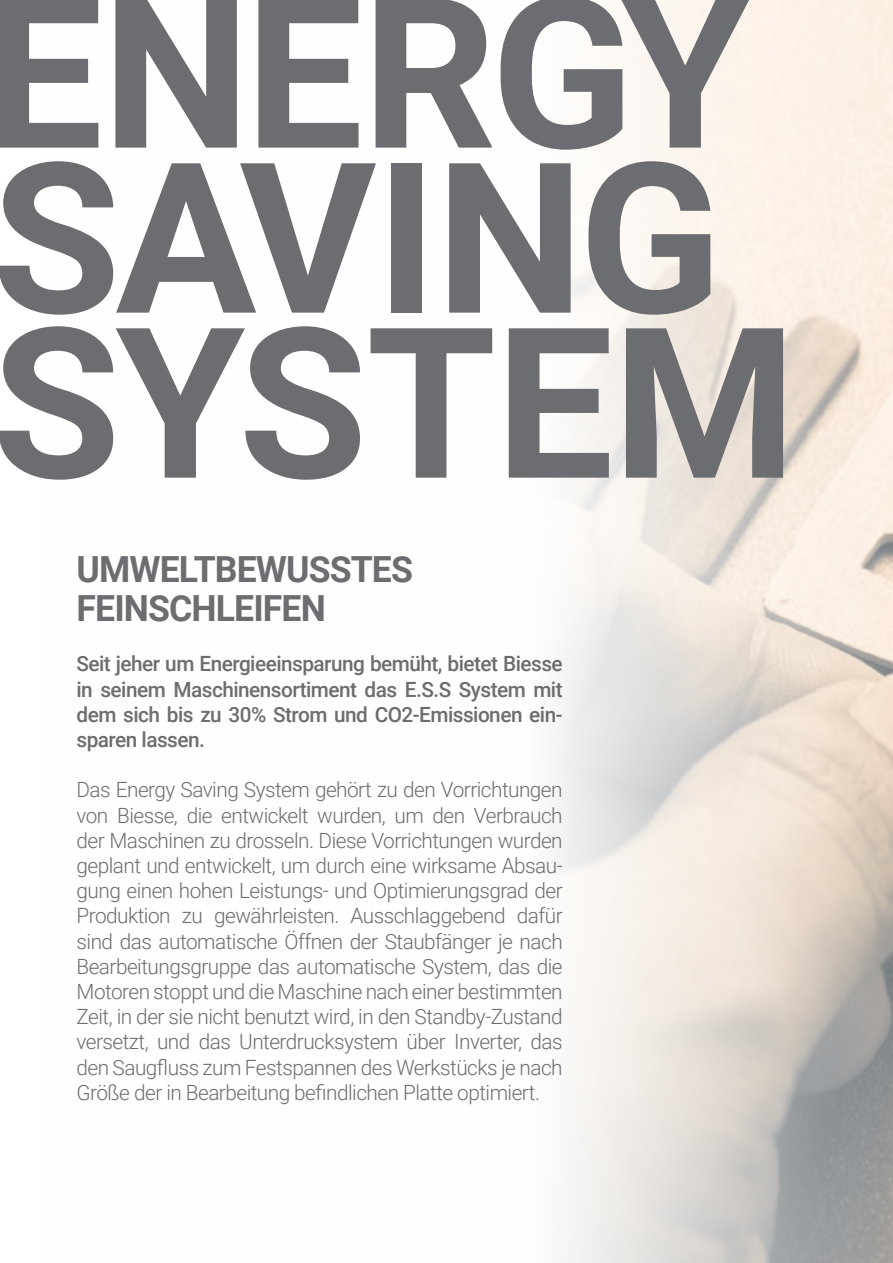
<style>
.page{position:relative;width:893px;height:1263px;background:#fff}
.page>*{position:absolute;margin:0;border:0;box-sizing:border-box;transform-origin:0 0}
.t1{font:700 210px "Roboto";letter-spacing:-.025em;color:#6c6d70}
.t2{font:700 36px "Roboto";letter-spacing:-.025em;color:#6c6d70}
.t3{font:300 21px/25.2px "Roboto";letter-spacing:-.025em;color:#6c6d70;text-align:justify}
.t4{font:500 21px/25.2px "Roboto";letter-spacing:-.025em;color:#6c6d70;text-align:justify}
</style>
<div class="page">
<p class="t1" style="left:-15px;top:-74px;width:767px">ENERGY</p>
<p class="t1" style="left:-8px;top:91px;width:732px">SAVING</p>
<p class="t1" style="left:-8px;top:256px;width:806px">SYSTEM</p>
<p class="t2" style="left:77px;top:544px;width:338px">UMWELTBEWUSSTES</p>
<p class="t2" style="left:77px;top:583px;width:251px">FEINSCHLEIFEN</p>
<p class="t4" style="left:77px;top:650px;width:488px">Seit jeher um Energieeinsparung bemüht, bietet Biesse in seinem Maschinensortiment das E.S.S System mit dem sich bis zu 30% Strom und CO2-Emissionen ein&shy;sparen lassen.</p>
<p class="t3" style="left:77px;top:776px;width:488px">Das Energy Saving System gehört zu den Vorrichtungen von Biesse, die entwickelt wurden, um den Verbrauch der Maschinen zu drosseln. Diese Vorrichtungen wurden geplant und entwickelt, um durch eine wirksame Absau&shy;gung einen hohen Leistungs- und Optimierungsgrad der Produktion zu gewährleisten. Ausschlaggebend dafür sind das automatische Öffnen der Staubfänger je nach Bearbeitungsgruppe das automatische System, das die Motoren stoppt und die Maschine nach einer bestimmten Zeit, in der sie nicht benutzt wird, in den Standby-Zustand versetzt, und das Unterdrucksystem über Inverter, das den Saugfluss zum Festspannen des Werkstücks je nach Größe der in Bearbeitung befindlichen Platte optimiert.</p>
</div>
